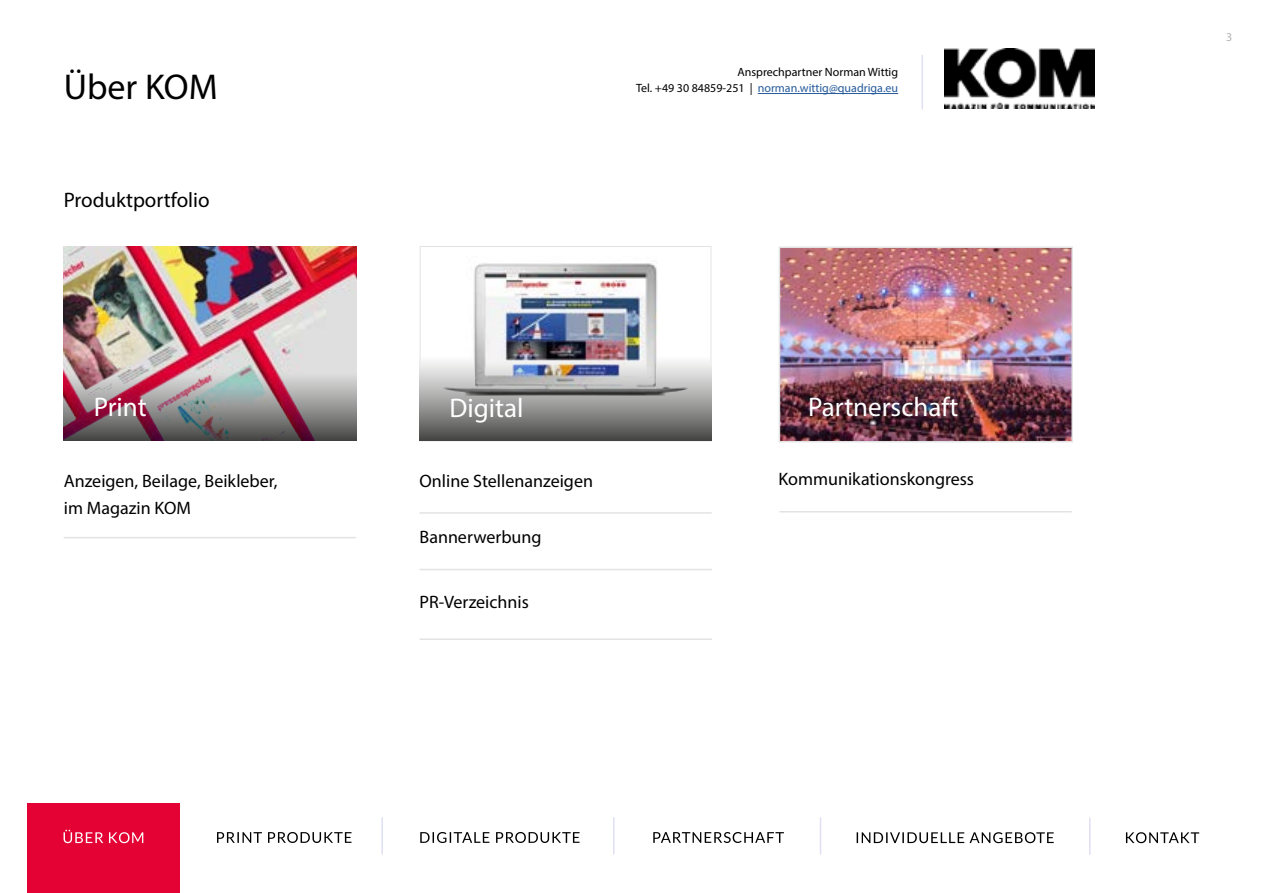
<style>
.page{position:relative;width:1263px;height:893px;background:#fff}
.page>*{position:absolute;margin:0;border:0;box-sizing:border-box;transform-origin:0 0}
.t1{font:36px "Myriad Pro";color:#000}
.t2{font:27px "Myriad Pro";color:#fff}
.t3{font:21px "Myriad Pro";color:#000}
.t4{font:18px/27px "Myriad Pro";color:#000}
.t5{font:12px "Myriad Pro";color:#265b9b}
.t6{font:12px "Myriad Pro";color:#000}
.t7{font:12px "Myriad Pro";color:#b2b2b2}
.s1{color:#000}
</style>
<div class="page">
<svg style="left:857px;top:832px;width:197px;height:11px"></svg>
<svg style="left:1126px;top:832px;width:73px;height:11px"></svg>
<hr style="left:1089px;top:817px;width:1px;height:38px;background:#e0e0f4">
<hr style="left:758px;top:93px;width:140px;height:1px;background:#265b9b">
<hr style="left:921px;top:55px;width:2px;height:54px;background:#e0e0f4">
<div style="left:27px;top:804px;width:153px;height:89px;background:#e40234"></div>
<hr style="left:820px;top:817px;width:1px;height:37px;background:#e0e0f4">
<hr style="left:613px;top:817px;width:1px;height:37px;background:#e0e0f4">
<hr style="left:381px;top:817px;width:2px;height:37px;background:#e0e0f4">
<svg style="left:420px;top:832px;width:159px;height:11px"></svg>
<svg style="left:217px;top:832px;width:134px;height:11px"></svg>
<svg style="left:653px;top:832px;width:131px;height:11px"></svg>
<svg style="left:64px;top:830px;width:79px;height:14px"></svg>
<img style="left:782px;top:250px;width:288px;height:189px">
<div style="left:779px;top:247px;width:294px;height:195px;border:2px solid #e4e3e3"></div>
<hr style="left:419px;top:512px;width:293px;height:2px;background:#e4e3e3">
<hr style="left:420px;top:569px;width:292px;height:1px;background:#e4e3e3">
<hr style="left:420px;top:638px;width:292px;height:2px;background:#e4e3e3">
<img style="left:419px;top:247px;width:292px;height:194px">
<img style="left:64px;top:247px;width:292px;height:194px">
<hr style="left:64px;top:537px;width:292px;height:1px;background:#e4e3e3">
<hr style="left:779px;top:511px;width:293px;height:1px;background:#e4e3e3">
<img style="left:944px;top:49px;width:150px;height:60px">
<h1 class="t1" style="left:64px;top:69px;width:155px">Über KOM</h1>
<p class="t3" style="left:64px;top:190px;width:147px">Produktportfolio</p>
<h2 class="t2" style="left:94px;top:394px;width:55px">Print</h2>
<p class="t6" style="left:737px;top:66px;width:162px">Ansprechpartner Norman Wittig</p>
<p class="t5" style="left:636px;top:82px;width:264px"><span class="s1">Tel. +49 30 84859-251 |</span> norman.wittig@quadriga.eu</p>
<h2 class="t2" style="left:450px;top:395px;width:75px">Digital</h2>
<h2 class="t2" style="left:808px;top:394px;width:152px">Partnerschaft</h2>
<p class="t4" style="left:64px;top:468px;width:215px">Anzeigen, Beilage, Beikleber, im Magazin KOM</p>
<p class="t4" style="left:778px;top:467px;width:197px">Kommunikationskongress</p>
<p class="t4" style="left:420px;top:468px;width:175px">Online Stellenanzeigen</p>
<p class="t4" style="left:420px;top:524px;width:124px">Bannerwerbung</p>
<p class="t4" style="left:420px;top:589px;width:111px">PR-Verzeichnis</p>
<p class="t7" style="left:1226px;top:31px;width:8px">3</p>
</div>
